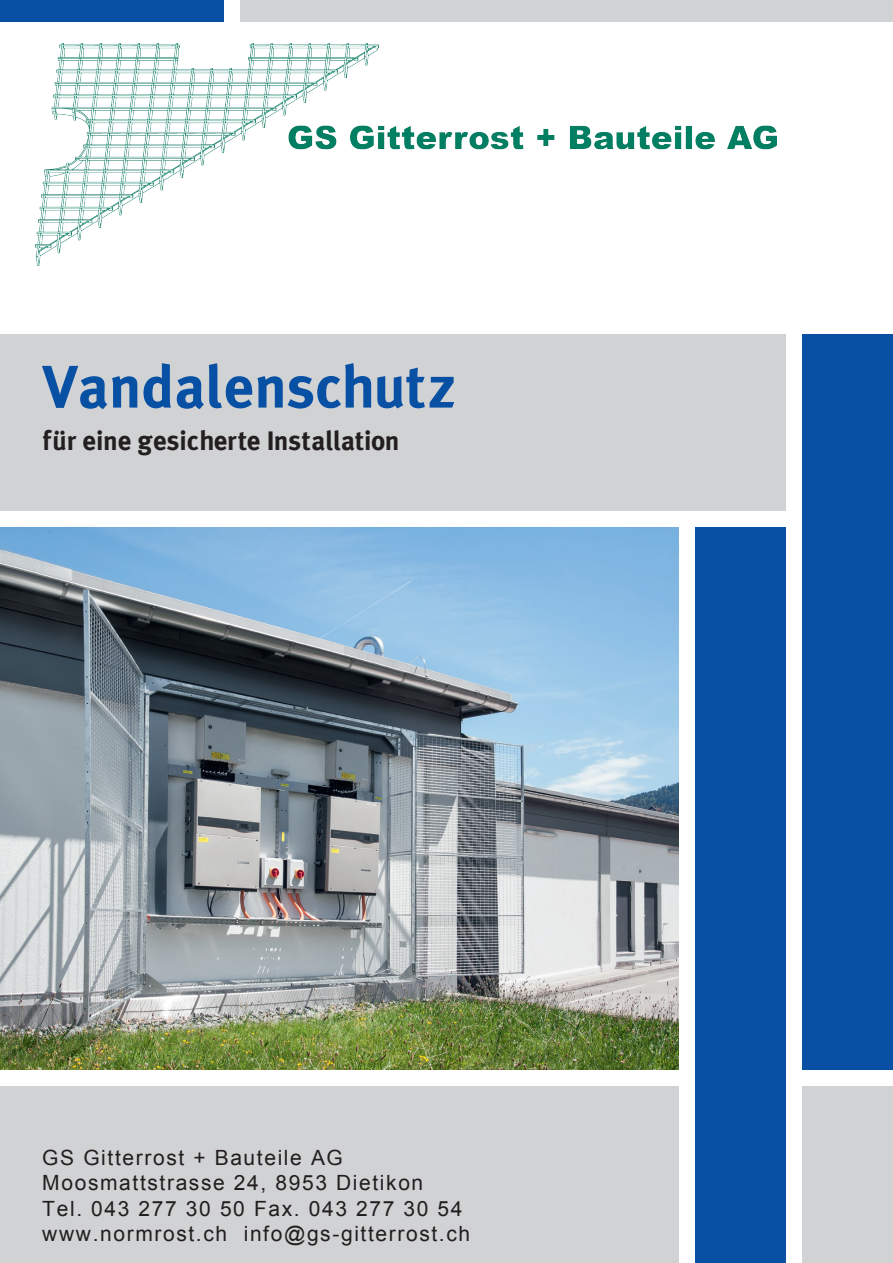
<style>
.page{position:relative;width:893px;height:1263px;background:#fff}
.page>*{position:absolute;margin:0;border:0;box-sizing:border-box;transform-origin:0 0}
.t1{font:700 60px "Meta Plus";color:#0850a3}
.t2{font:700 27px "Meta Plus";color:#231f20}
.t3{font:21px/25.2px "Arial";letter-spacing:.075em;color:#221e1f}
</style>
<div class="page">
<div style="left:0;top:334px;width:786px;height:176px;background:#d1d2d4"></div>
<div style="left:803px;top:334px;width:90px;height:735px;background:#0850a3"></div>
<div style="left:695px;top:527px;width:91px;height:736px;background:#0850a3"></div>
<div style="left:803px;top:1086px;width:90px;height:177px;background:#d1d2d4"></div>
<div style="left:0;top:1086px;width:678px;height:177px;background:#d1d2d4"></div>
<div style="left:0;top:0;width:223px;height:21px;background:#0850a3"></div>
<div style="left:240px;top:0;width:653px;height:21px;background:#d1d2d4"></div>
<img style="left:0;top:527px;width:678px;height:542px">
<img style="left:36px;top:44px;width:741px;height:221px">
<h1 class="t1" style="left:43px;top:352px;width:414px">Vandalenschutz</h1>
<p class="t2" style="left:43px;top:425px;width:358px">für eine gesicherte Installation</p>
<p class="t3" style="left:42px;top:1145px;width:429px">GS Gitterrost + Bauteile AG Moosmattstrasse 24, 8953 Dietikon<br>Tel. 043 277 30 50 Fax. 043 277 30 54 www.normrost.ch info@gs-gitterrost.ch</p>
</div>
